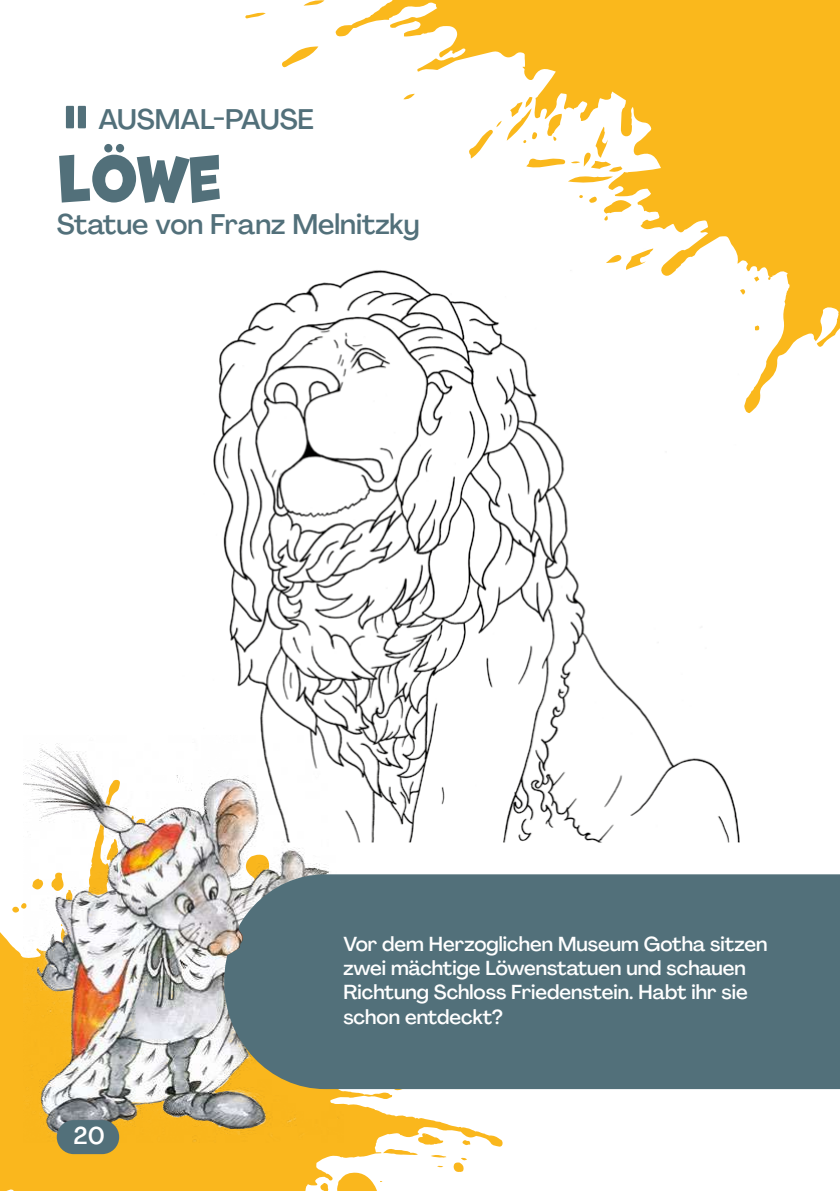
<style>
.page{position:relative;width:840px;height:1191px;background:#fff}
.page>*{position:absolute;margin:0;border:0;box-sizing:border-box;transform-origin:0 0}
.t1{font:60px "Marvin";color:#52707a}
.t2{font:500 28px "PP Agrandir";color:#52707a}
.t3{font:500 24px "PP Agrandir";color:#fff}
.t4{font:500 20px/24px "PP Agrandir";color:#fff}
</style>
<div class="page">
<img style="left:213px;top:283px;width:527px;height:560px">
<svg style="left:0;top:780px;width:502px;height:411px"></svg>
<svg style="left:343px;top:1133px;width:12px;height:12px"></svg>
<svg style="left:12px;top:902px;width:12px;height:11px"></svg>
<svg style="left:389px;top:1089px;width:20px;height:2px"></svg>
<svg style="left:320px;top:1182px;width:8px;height:9px"></svg>
<svg style="left:383px;top:1119px;width:63px;height:38px"></svg>
<svg style="left:461px;top:1139px;width:9px;height:6px"></svg>
<svg style="left:453px;top:1157px;width:13px;height:15px"></svg>
<svg style="left:437px;top:1165px;width:6px;height:2px"></svg>
<svg style="left:336px;top:1172px;width:46px;height:19px"></svg>
<img style="left:24px;top:735px;width:319px;height:413px">
<div style="left:57px;top:1120px;width:62px;height:34px;background:#52707a;border-radius:17px"></div>
<div style="left:66px;top:106px;width:8px;height:22px;background:#52707a"></div>
<div style="left:78px;top:106px;width:8px;height:22px;background:#52707a"></div>
<div style="left:224px;top:874px;width:615px;height:215px;background:#52707a"></div>
<img style="left:117px;top:819px;width:128px;height:140px">
<svg style="left:320px;top:0;width:519px;height:422px"></svg>
<svg style="left:282px;top:46px;width:36px;height:22px"></svg>
<svg style="left:245px;top:12px;width:21px;height:7px"></svg>
<svg style="left:403px;top:94px;width:11px;height:6px"></svg>
<svg style="left:467px;top:97px;width:155px;height:86px"></svg>
<svg style="left:303px;top:0;width:21px;height:6px"></svg>
<h2 class="t2" style="left:98px;top:102px;width:217px">AUSMAL-PAUSE</h2>
<h1 class="t1" style="left:57px;top:145px;width:165px">Löwe</h1>
<h2 class="t2" style="left:57px;top:207px;width:364px">Statue von Franz Melnitzky</h2>
<p class="t3" style="left:74px;top:1121px;width:33px">20</p>
<p class="t4" style="left:343px;top:932px;width:425px">Vor dem Herzoglichen Museum Gotha sitzen zwei mächtige Löwenstatuen und schauen Richtung Schloss Friedenstein. Habt ihr sie schon entdeckt?</p>
</div>
